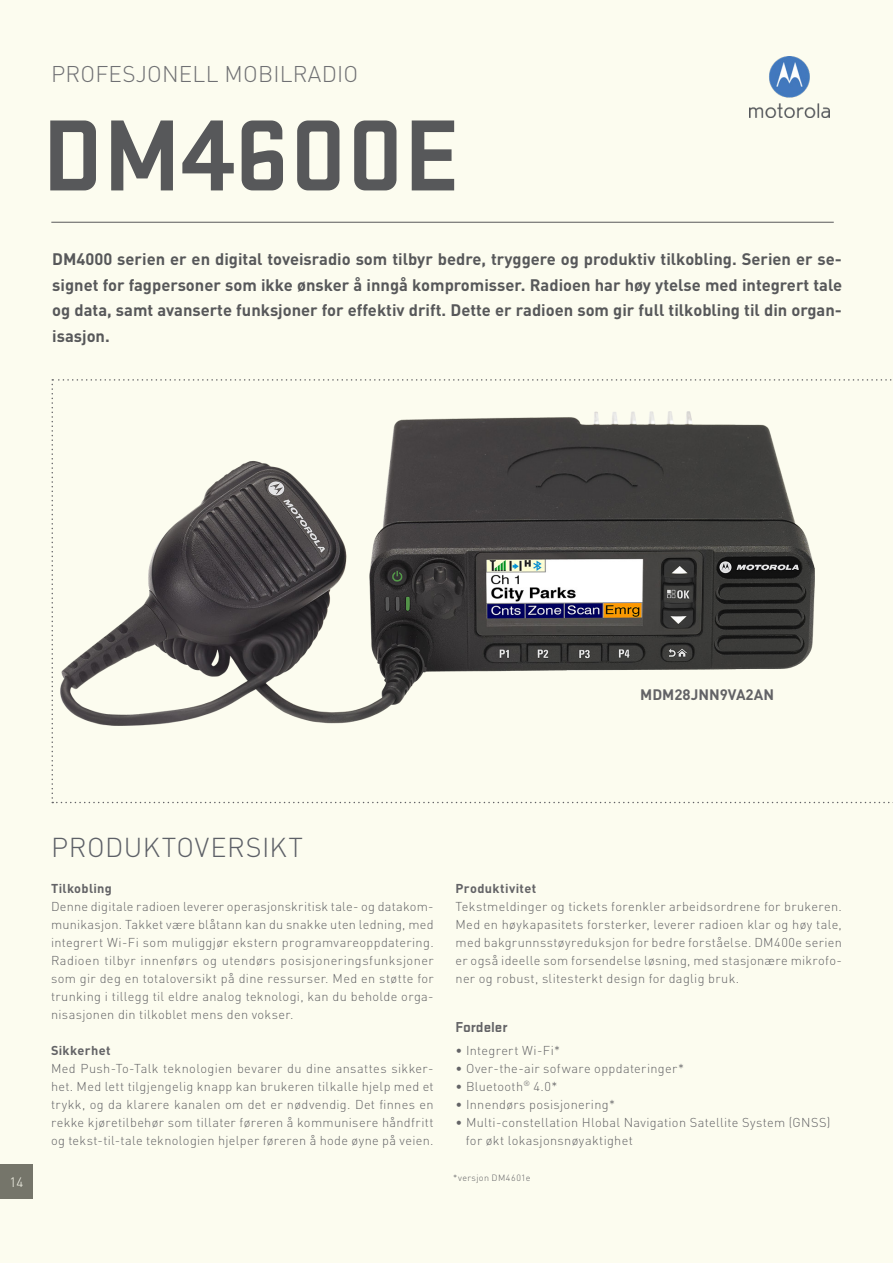
<style>
.page{position:relative;width:893px;height:1263px;background:#fcfcef}
.page>*{position:absolute;margin:0;border:0;box-sizing:border-box;transform-origin:0 0}
.t1{font:700 105px "Stratum 2";color:#57585a}
.t2{font:300 27px "DIN Pro";letter-spacing:.02em;color:#5d6067}
.t3{font:300 22.5px "DIN Pro";letter-spacing:.01em;color:#6f7073}
.Preamble_11pkt{font:700 16.5px/25.5px "DIN Pro";color:#57585a;text-align:justify}
.Headline_Grey_8pkt_B{font:700 15px "DIN Pro";color:#636366}
.t4{font:700 15px "Stratum 2";color:#636366}
.t5{font:300 13.5px "DIN Pro";color:#fff}
.t6{font:300 12.75px/18px "DIN Pro";letter-spacing:.025em;color:#636366;text-align:justify}
.t7{font:700 12.75px "DIN Pro";letter-spacing:.025em;color:#636366}
.t8{font:300 9px "DIN Pro";letter-spacing:.04em;color:#636366}
</style>
<div class="page">
<hr style="left:51px;top:222px;width:783px;height:1px;background:#57585a">
<img style="left:749px;top:57px;width:80px;height:60px">
<svg style="left:52px;top:379px;width:841px;height:424px"></svg>
<p class="t3" style="left:51px;top:59px;width:309px">PROFESJONELL MOBILRADIO</p>
<p class="t1" style="left:42px;top:83px;width:419px">DM4600E</p>
<p class="Preamble_11pkt" style="left:52px;top:246px;width:791px">DM4000 serien er en digital toveisradio som tilbyr bedre, tryggere og produktiv tilkobling. Serien er se&shy;signet for fagpersoner som ikke ønsker å inngå kompromisser. Radioen har høy ytelse med integrert tale og data, samt avanserte funksjoner for effektiv drift. Dette er radioen som gir full tilkobling til din organ&shy;isasjon.</p>
<p class="Headline_Grey_8pkt_B" style="left:640px;top:685px;width:135px">MDM28JNN9VA2AN</p>
<p class="t5" style="left:10px;top:1172px;width:15px">14</p>
<p class="t2" style="left:51px;top:828px;width:254px">PRODUKTOVERSIKT</p>
<p class="t7" style="left:51px;top:879px;width:63px">Tilkobling</p>
<p class="t6" style="left:51px;top:896px;width:384px">Denne digitale radioen leverer operasjonskritisk tale- og datakom&shy;munikasjon. Takket være blåtann kan du snakke uten ledning, med integrert Wi-Fi som muliggjør ekstern programvareoppdatering.<br>Radioen tilbyr innenførs og utendørs posisjoneringsfunksjoner som gir deg en totaloversikt på dine ressurser. Med en støtte for trunking i tillegg til eldre analog teknologi, kan du beholde orga&shy;nisasjonen din tilkoblet mens den vokser.</p>
<p class="t7" style="left:51px;top:1041px;width:61px">Sikkerhet</p>
<p class="t6" style="left:51px;top:1058px;width:384px">Med Push-To-Talk teknologien bevarer du dine ansattes sikker&shy;het. Med lett tilgjengelig knapp kan brukeren tilkalle hjelp med et trykk, og da klarere kanalen om det er nødvendig. Det finnes en rekke kjøretilbehør som tillater føreren å kommunisere håndfritt og tekst-til-tale teknologien hjelper føreren å hode øyne på veien.</p>
<p class="t7" style="left:455px;top:879px;width:82px">Produktivitet</p>
<p class="t6" style="left:455px;top:896px;width:388px">Tekstmeldinger og tickets forenkler arbeidsordrene for brukeren.<br>Med en høykapasitets forsterker, leverer radioen klar og høy tale, med bakgrunnsstøyreduksjon for bedre forståelse. DM400e serien er også ideelle som forsendelse løsning, med stasjonære mikrofo&shy;ner og robust, slitesterkt design for daglig bruk.</p>
<p class="t4" style="left:455px;top:1017px;width:54px">Fordeler</p>
<p class="t6" style="left:455px;top:1040px;width:106px">• Integrert Wi-Fi*</p>
<p class="t6" style="left:455px;top:1058px;width:230px">• Over-the-air sofware oppdateringer*</p>
<p class="t6" style="left:455px;top:1076px;width:103px">• Bluetooth<sup>®</sup> 4.0*</p>
<p class="t6" style="left:455px;top:1094px;width:161px">• Innendørs posisjonering*</p>
<p class="t6" style="left:455px;top:1112px;width:376px">• Multi-constellation Hlobal Navigation Satellite System (GNSS)</p>
<p class="t6" style="left:466px;top:1130px;width:169px">for økt lokasjonsnøyaktighet</p>
<p class="t8" style="left:453px;top:1171px;width:79px">*versjon DM4601e</p>
</div>
